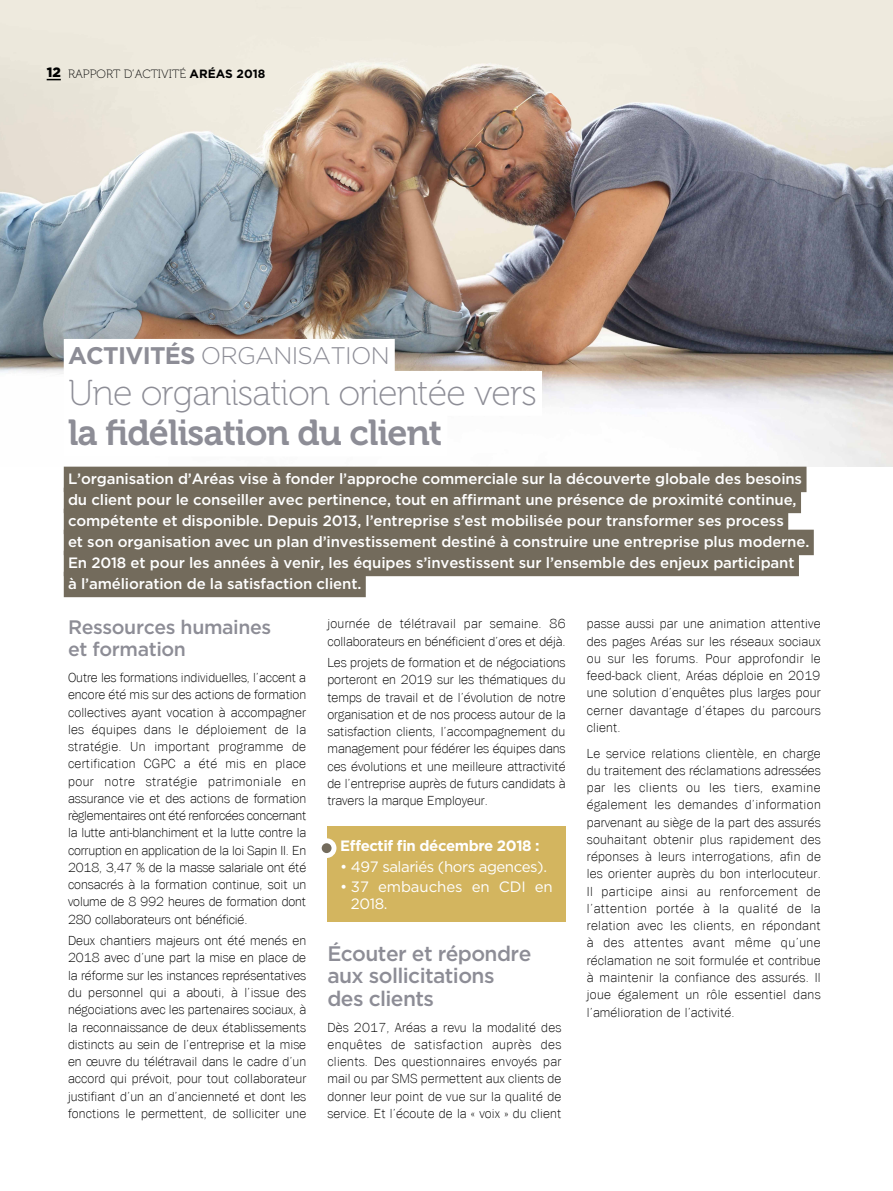
<style>
.page{position:relative;width:893px;height:1191px;background:#fff}
.page>*{position:absolute;margin:0;border:0;box-sizing:border-box;transform-origin:0 0}
.t1{font:36px "Museo 100";letter-spacing:-.025em;color:#8d8d96}
.t2{font:36px "Museo 700";letter-spacing:-.025em;color:#8d8d96}
.t3{font:300 24px "Gotham";letter-spacing:-.03em;color:#8d8d96}
.t4{font:500 21px/22.5px "Gotham";letter-spacing:-.03em;color:#8d8d96}
.t5{font:500 19.5px/22.5px "Gotham";letter-spacing:-.02em;color:#8d8d96}
.t6{font:500 15px/21px "Gotham";letter-spacing:-.01em;color:#fff}
.t7{font:15px "Gotham";letter-spacing:-.03em;color:#fff}
.t8{font:700 15px "Gotham";letter-spacing:-.03em;color:#fff}
.t9{font:15px/16.5px "Gotham";letter-spacing:-.005em;color:#fff}
.t10{font:300 13.5px/17.2px "Franklin T";letter-spacing:.01em;color:#000;text-align:justify}
.t11{font:900 13.5px "Gotham";color:#000}
.t12{font:12px "Museo 100";color:#000}
.s1{font-family:"Gotham";font-weight:700}
.s2{font-weight:700}
</style>
<div class="page">
<img style="left:0;top:0;width:893px;height:466px">
<div style="left:64px;top:339px;width:331px;height:33px;background:#fff"></div>
<div style="left:64px;top:371px;width:478px;height:45px;background:#fff"></div>
<div style="left:64px;top:411px;width:383px;height:45px;background:#fff"></div>
<div style="left:64px;top:466px;width:742px;height:26px;background:#736b5c"></div>
<div style="left:64px;top:487px;width:737px;height:26px;background:#736b5c"></div>
<div style="left:64px;top:508px;width:724px;height:26px;background:#736b5c"></div>
<div style="left:64px;top:529px;width:750px;height:26px;background:#736b5c"></div>
<div style="left:64px;top:550px;width:735px;height:26px;background:#736b5c"></div>
<div style="left:64px;top:571px;width:302px;height:26px;background:#736b5c"></div>
<svg style="left:47px;top:79px;width:14px;height:1px"></svg>
<div style="left:327px;top:826px;width:239px;height:95px;background:#d3b55f"></div>
<div style="left:317px;top:838px;width:19px;height:20px;background:#fff;border-radius:50%"></div>
<div style="left:322px;top:843px;width:10px;height:10px;background:#736b5c;border-radius:50%"></div>
<p class="t11" style="left:47px;top:63px;width:16px">12</p>
<p class="t12" style="left:68px;top:67px;width:199px">RAPPORT D’ACTIVITÉ <span class="s1">ARÉAS 2018</span></p>
<h2 class="t3" style="left:68px;top:341px;width:323px"><span class="s2">ACTIVITÉS</span> ORGANISATION</h2>
<h1 class="t1" style="left:68px;top:373px;width:470px">Une organisation orientée vers</h1>
<h1 class="t2" style="left:68px;top:413px;width:376px">la fidélisation du client</h1>
<p class="t6" style="left:68px;top:467px;width:743px">L’organisation d’Aréas vise à fonder l’approche commerciale sur la découverte globale des besoins du client pour le conseiller avec pertinence, tout en affirmant une présence de proximité continue, compétente et disponible. Depuis 2013, l’entreprise s’est mobilisée pour transformer ses process<br>et son organisation avec un plan d’investissement destiné à construire une entreprise plus moderne.<br>En 2018 et pour les années à venir, les équipes s’investissent sur l’ensemble des enjeux participant<br>à l’amélioration de la satisfaction client.</p>
<h3 class="t5" style="left:68px;top:615px;width:205px">Ressources humaines et formation</h3>
<p class="t10" style="left:68px;top:669px;width:240px">Outre les formations individuelles, l’accent a encore été mis sur des actions de formation collectives ayant vocation à accompagner les équipes dans le déploiement de la stratégie. Un important programme de certification CGPC a été mis en place pour notre stratégie patrimoniale en assurance vie et des actions de formation règlementaires ont été renforcées concernant la lutte anti-blanchiment et la lutte contre la corruption en application de la loi Sapin II. En 2018, 3,47 % de la masse salariale ont été consacrés à la formation continue, soit un volume de 8 992 heures de formation dont 280 collaborateurs ont bénéficié.</p>
<p class="t10" style="left:68px;top:932px;width:240px">Deux chantiers majeurs ont été menés en 2018 avec d’une part la mise en place de la réforme sur les instances représentatives du personnel qui a abouti, à l’issue des négociations avec les partenaires sociaux, à la reconnaissance de deux établissements distincts au sein de l’entreprise et la mise en œuvre du télétravail dans le cadre d’un accord qui prévoit, pour tout collaborateur justifiant d’un an d’ancienneté et dont les fonctions le permettent, de solliciter une</p>
<p class="t10" style="left:327px;top:615px;width:240px">journée de télétravail par semaine. 86 collaborateurs en bénéficient d’ores et déjà.</p>
<p class="t10" style="left:327px;top:654px;width:240px">Les projets de formation et de négociations porteront en 2019 sur les thématiques du temps de travail et de l’évolution de notre organisation et de nos process autour de la satisfaction clients, l’accompagnement du management pour fédérer les équipes dans ces évolutions et une meilleure attractivité de l’entreprise auprès de futurs candidats à travers la marque Employeur.</p>
<p class="t10" style="left:587px;top:615px;width:235px">passe aussi par une animation attentive des pages Aréas sur les réseaux sociaux ou sur les forums. Pour approfondir le feed-back client, Aréas déploie en 2019 une solution d’enquêtes plus larges pour cerner davantage d’étapes du parcours client.</p>
<p class="t10" style="left:587px;top:744px;width:236px">Le service relations clientèle, en charge du traitement des réclamations adressées par les clients ou les tiers, examine également les demandes d’information parvenant au siège de la part des assurés souhaitant obtenir plus rapidement des réponses à leurs interrogations, afin de les orienter auprès du bon interlocuteur.<br>Il participe ainsi au renforcement de l’attention portée à la qualité de la relation avec les clients, en répondant à des attentes avant même qu’une réclamation ne soit formulée et contribue à maintenir la confiance des assurés. Il joue également un rôle essentiel dans l’amélioration de l’activité.</p>
<p class="t8" style="left:340px;top:835px;width:201px">Effectif fin décembre 2018 :</p>
<p class="t7" style="left:340px;top:856px;width:208px">• 497 salariés (hors agences).</p>
<p class="t9" style="left:351px;top:878px;width:203px;text-indent:-11px">• 37 embauches en CDI en<br>2018.</p>
<h3 class="t4" style="left:327px;top:942px;width:205px">Écouter et répondre aux sollicitations des clients</h3>
<p class="t10" style="left:327px;top:1018px;width:235px">Dès 2017, Aréas a revu la modalité des enquêtes de satisfaction auprès des clients. Des questionnaires envoyés par mail ou par SMS permettent aux clients de donner leur point de vue sur la qualité de service. Et l’écoute de la « voix » du client</p>
</div>
